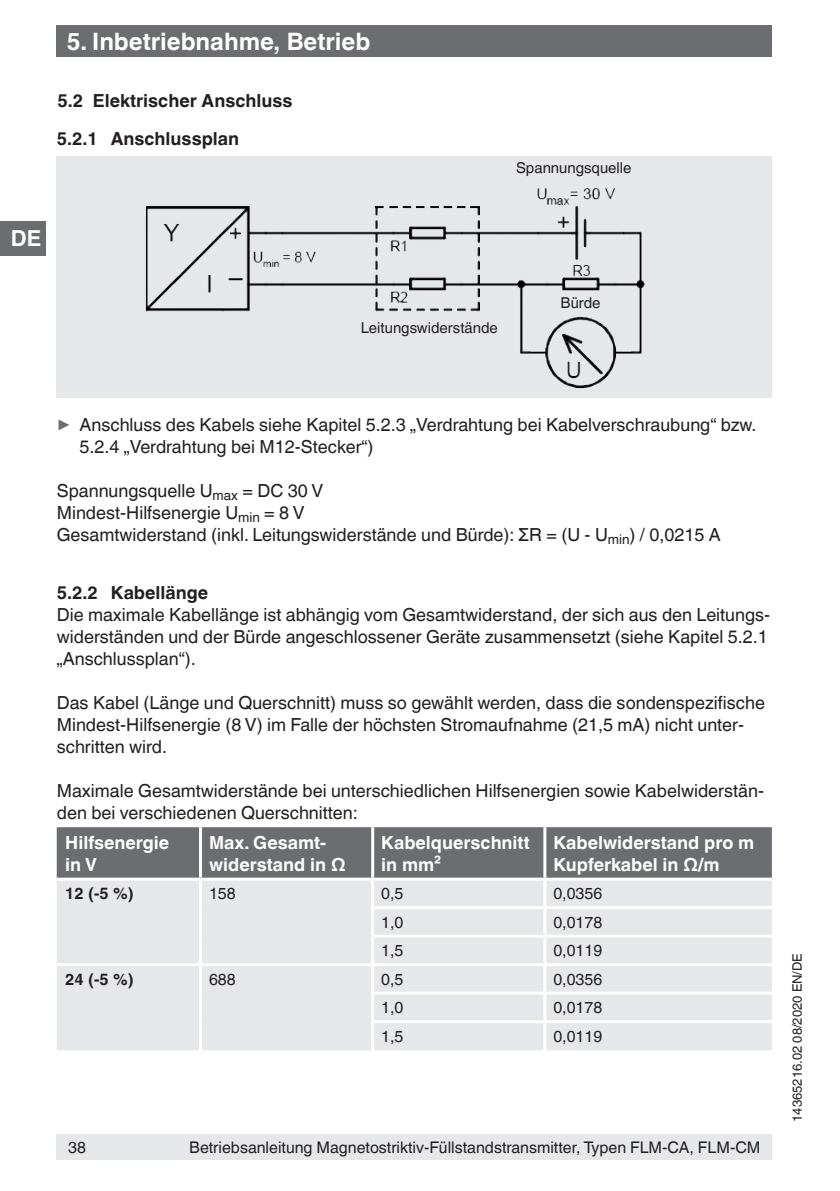
<style>
.page{position:relative;width:840px;height:1191px;background:#fff}
.page>*{position:absolute;margin:0;border:0;box-sizing:border-box;transform-origin:0 0}
.t1{font:700 24px "Helvetica World";color:#fff}
.t2{font:700 22px "Helvetica World";color:#fff}
.t3{font:18px/22px "Helvetica World";color:#231f20}
.t4{font:700 18px/22px "Helvetica World";color:#fff}
.t5{font:700 18px/38px "Helvetica World";color:#231f20}
.t6{font:16px "Helvetica World";color:#231f20}
.t7{font:700 16px "Helvetica World";color:#231f20}
.t8{font:15px "Helvetica World";color:#231f20}
.t9{font:13px "Helvetica World";color:#231f20}
.s1{font-size:17.6px;color:#6c6d70}
</style>
<div class="page">
<div style="left:57px;top:26px;width:714px;height:31px;background:#6c6d70"></div>
<div style="left:0;top:221px;width:45px;height:34px;background:#6c6d70"></div>
<div style="left:57px;top:1134px;width:714px;height:25px;background:#e6e7e9"></div>
<div style="left:57px;top:827px;width:714px;height:50px;background:#6c6d70"></div>
<div style="left:57px;top:881px;width:714px;height:169px;background:#e6e7e9"></div>
<hr style="left:199px;top:827px;width:3px;height:50px;background:#fff">
<hr style="left:371px;top:827px;width:3px;height:50px;background:#fff">
<hr style="left:543px;top:827px;width:3px;height:50px;background:#fff">
<hr style="left:543px;top:880px;width:3px;height:26px;background:#fff">
<hr style="left:371px;top:906px;width:173px;height:3px;background:#fff">
<hr style="left:544px;top:906px;width:227px;height:3px;background:#fff">
<hr style="left:543px;top:909px;width:3px;height:25px;background:#fff">
<hr style="left:371px;top:934px;width:173px;height:3px;background:#fff">
<hr style="left:544px;top:934px;width:227px;height:3px;background:#fff">
<hr style="left:543px;top:937px;width:3px;height:26px;background:#fff">
<hr style="left:372px;top:963px;width:172px;height:3px;background:#fff">
<hr style="left:544px;top:963px;width:227px;height:3px;background:#fff">
<hr style="left:543px;top:966px;width:3px;height:25px;background:#fff">
<hr style="left:371px;top:991px;width:173px;height:3px;background:#fff">
<hr style="left:544px;top:991px;width:227px;height:3px;background:#fff">
<hr style="left:543px;top:994px;width:3px;height:26px;background:#fff">
<hr style="left:371px;top:1020px;width:173px;height:3px;background:#fff">
<hr style="left:544px;top:1020px;width:227px;height:3px;background:#fff">
<hr style="left:543px;top:1023px;width:3px;height:27px;background:#fff">
<hr style="left:57px;top:963px;width:143px;height:3px;background:#fff">
<hr style="left:199px;top:880px;width:3px;height:27px;background:#fff">
<hr style="left:371px;top:880px;width:3px;height:26px;background:#fff">
<hr style="left:199px;top:907px;width:3px;height:29px;background:#fff">
<hr style="left:371px;top:909px;width:3px;height:25px;background:#fff">
<hr style="left:199px;top:936px;width:3px;height:27px;background:#fff">
<hr style="left:371px;top:937px;width:3px;height:26px;background:#fff">
<hr style="left:200px;top:963px;width:172px;height:3px;background:#fff">
<hr style="left:199px;top:966px;width:3px;height:27px;background:#fff">
<hr style="left:371px;top:966px;width:3px;height:25px;background:#fff">
<hr style="left:199px;top:993px;width:3px;height:28px;background:#fff">
<hr style="left:371px;top:994px;width:3px;height:26px;background:#fff">
<hr style="left:199px;top:1021px;width:3px;height:29px;background:#fff">
<hr style="left:371px;top:1023px;width:3px;height:27px;background:#fff">
<div style="left:57px;top:156px;width:714px;height:241px;background:#e6e7e9"></div>
<img style="left:145px;top:188px;width:500px;height:200px">
<div style="left:527px;top:297px;width:106px;height:13px;background:#e6e7e9"></div>
<div style="left:351px;top:322px;width:156px;height:31px;background:#e6e7e9"></div>
<h1 class="t1" style="left:67px;top:27px;width:305px">5. Inbetriebnahme, Betrieb</h1>
<p class="t5" style="left:57px;top:82px;width:237px">5.2 Elektrischer Anschluss<br>5.2.1 Anschlussplan</p>
<p class="t8" style="left:515px;top:159px;width:117px">Spannungsquelle</p>
<p class="t2" style="left:11px;top:226px;width:32px">DE</p>
<p class="t8" style="left:360px;top:319px;width:138px">Leitungswiderstände</p>
<p class="t8" style="left:560px;top:294px;width:41px">Bürde</p>
<p class="t3" style="left:79px;top:414px;width:678px;text-indent:-23px"><span class="s1">▶</span> Anschluss des Kabels siehe Kapitel 5.2.3 „Verdrahtung bei Kabelverschraubung“ bzw.<br>5.2.4 „Verdrahtung bei M12-Stecker“)</p>
<p class="t3" style="left:57px;top:480px;width:665px">Spannungsquelle U<sub>max</sub> = DC 30 V<br>Mindest-Hilfsenergie U<sub>min</sub> = 8 V<br>Gesamtwiderstand (inkl. Leitungswiderstände und Bürde): ΣR = (U - U<sub>min</sub>) / 0,0215 A</p>
<p class="t5" style="left:57px;top:573px;width:153px">5.2.2 Kabellänge</p>
<p class="t3" style="left:57px;top:603px;width:714px">Die maximale Kabellänge ist abhängig vom Gesamtwiderstand, der sich aus den Leitungs&shy;widerständen und der Bürde angeschlossener Geräte zusammensetzt (siehe Kapitel 5.2.1 „Anschlussplan“).</p>
<p class="t3" style="left:57px;top:691px;width:709px">Das Kabel (Länge und Querschnitt) muss so gewählt werden, dass die sondenspezifische<br>Mindest-Hilfsenergie (8 V) im Falle der höchsten Stromaufnahme (21,5 mA) nicht unter&shy;schritten wird.</p>
<p class="t3" style="left:57px;top:779px;width:708px">Maximale Gesamtwiderstände bei unterschiedlichen Hilfsenergien sowie Kabelwiderstän&shy;den bei verschiedenen Querschnitten:</p>
<p class="t4" style="left:65px;top:831px;width:105px">Hilfsenergie in V</p>
<p class="t4" style="left:209px;top:831px;width:138px">Max. Gesamt&shy;widerstand in Ω</p>
<p class="t4" style="left:381px;top:831px;width:150px">Kabelquerschnitt in mm²</p>
<p class="t4" style="left:553px;top:831px;width:202px">Kabelwiderstand pro m<br>Kupferkabel in Ω/m</p>
<p class="t7" style="left:65px;top:884px;width:70px">12 (-5 %)</p>
<p class="t6" style="left:209px;top:884px;width:28px">158</p>
<p class="t6" style="left:381px;top:884px;width:24px">0,5</p>
<p class="t6" style="left:553px;top:884px;width:50px">0,0356</p>
<p class="t6" style="left:381px;top:912px;width:24px">1,0</p>
<p class="t6" style="left:553px;top:912px;width:50px">0,0178</p>
<p class="t6" style="left:381px;top:941px;width:24px">1,5</p>
<p class="t6" style="left:553px;top:941px;width:50px">0,0119</p>
<p class="t7" style="left:65px;top:969px;width:70px">24 (-5 %)</p>
<p class="t6" style="left:209px;top:969px;width:28px">688</p>
<p class="t6" style="left:381px;top:969px;width:24px">0,5</p>
<p class="t6" style="left:553px;top:969px;width:50px">0,0356</p>
<p class="t6" style="left:381px;top:998px;width:24px">1,0</p>
<p class="t6" style="left:553px;top:998px;width:50px">0,0178</p>
<p class="t6" style="left:381px;top:1026px;width:24px">1,5</p>
<p class="t6" style="left:553px;top:1026px;width:50px">0,0119</p>
<p class="t6" style="left:68px;top:1137px;width:19px">38</p>
<p class="t6" style="left:189px;top:1137px;width:572px">Betriebsanleitung Magnetostriktiv-Füllstandstransmitter, Typen FLM-CA, FLM-CM</p>
<p class="t9" style="left:789px;top:1121px;width:170px;rotate:-90deg">14365216.02 08/2020 EN/DE</p>
</div>
